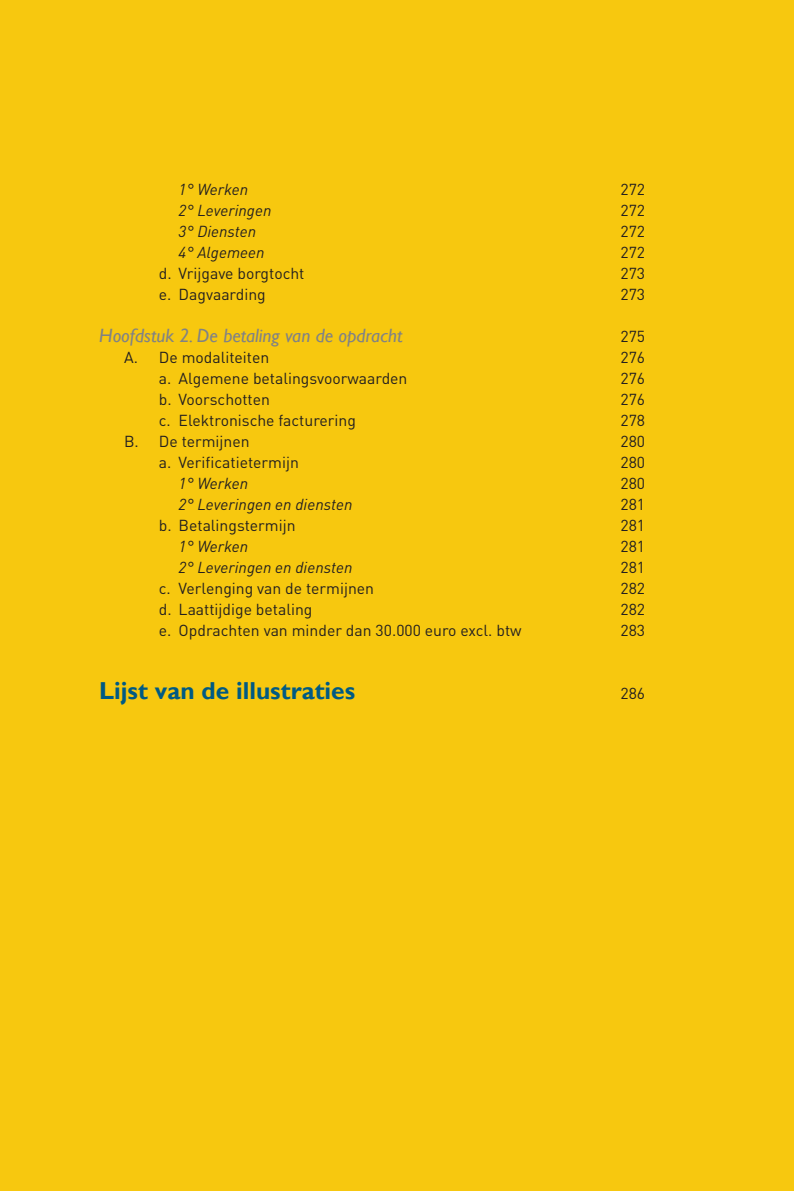
<style>
.page{position:relative;width:794px;height:1191px;background:#f7c80f}
.page>*{position:absolute;margin:0;border:0;box-sizing:border-box;transform-origin:0 0}
.t1{font:700 24.5px "Gill Sans";color:#005a83}
.t2{font:italic 19.25px "Gill Sans";color:#808285}
.t3{font:15.75px "DIN Pro";color:#231f20}
.t4{font:italic 15.75px "DIN Pro";color:#231f20}
</style>
<div class="page">
<p class="t4" style="left:179px;top:177px;width:71px">1° Werken</p>
<p class="t3" style="left:620px;top:177px;width:26px">272</p>
<p class="t4" style="left:179px;top:198px;width:94px">2° Leveringen</p>
<p class="t3" style="left:620px;top:198px;width:26px">272</p>
<p class="t4" style="left:179px;top:219px;width:79px">3° Diensten</p>
<p class="t3" style="left:620px;top:219px;width:26px">272</p>
<p class="t4" style="left:179px;top:240px;width:87px">4° Algemeen</p>
<p class="t3" style="left:620px;top:240px;width:26px">272</p>
<p class="t3" style="left:159px;top:261px;width:147px">d. Vrijgave borgtocht</p>
<p class="t3" style="left:620px;top:261px;width:26px">273</p>
<p class="t3" style="left:159px;top:282px;width:108px">e. Dagvaarding</p>
<p class="t3" style="left:620px;top:282px;width:26px">273</p>
<p class="t2" style="left:99px;top:324px;width:305px">Hoofdstuk 2. De betaling van de opdracht</p>
<p class="t3" style="left:620px;top:324px;width:26px">275</p>
<p class="t3" style="left:124px;top:345px;width:147px">A. De modaliteiten</p>
<p class="t3" style="left:620px;top:345px;width:26px">276</p>
<p class="t3" style="left:159px;top:366px;width:250px">a. Algemene betalingsvoorwaarden</p>
<p class="t3" style="left:620px;top:366px;width:26px">276</p>
<p class="t3" style="left:159px;top:387px;width:113px">b. Voorschotten</p>
<p class="t3" style="left:620px;top:387px;width:26px">276</p>
<p class="t3" style="left:159px;top:408px;width:199px">c. Elektronische facturering</p>
<p class="t3" style="left:620px;top:408px;width:26px">278</p>
<p class="t3" style="left:124px;top:429px;width:127px">B. De termijnen</p>
<p class="t3" style="left:620px;top:429px;width:26px">280</p>
<p class="t3" style="left:159px;top:450px;width:142px">a. Verificatietermijn</p>
<p class="t3" style="left:620px;top:450px;width:26px">280</p>
<p class="t4" style="left:179px;top:471px;width:71px">1° Werken</p>
<p class="t3" style="left:620px;top:471px;width:26px">280</p>
<p class="t4" style="left:179px;top:492px;width:175px">2° Leveringen en diensten</p>
<p class="t3" style="left:620px;top:492px;width:26px">281</p>
<p class="t3" style="left:159px;top:513px;width:138px">b. Betalingstermijn</p>
<p class="t3" style="left:620px;top:513px;width:26px">281</p>
<p class="t4" style="left:179px;top:534px;width:71px">1° Werken</p>
<p class="t3" style="left:620px;top:534px;width:26px">281</p>
<p class="t4" style="left:179px;top:555px;width:175px">2° Leveringen en diensten</p>
<p class="t3" style="left:620px;top:555px;width:26px">281</p>
<p class="t3" style="left:159px;top:576px;width:217px">c. Verlenging van de termijnen</p>
<p class="t3" style="left:620px;top:576px;width:26px">282</p>
<p class="t3" style="left:159px;top:597px;width:155px">d. Laattijdige betaling</p>
<p class="t3" style="left:620px;top:597px;width:26px">282</p>
<p class="t3" style="left:159px;top:618px;width:364px">e. Opdrachten van minder dan 30.000 euro excl. btw</p>
<p class="t3" style="left:620px;top:618px;width:26px">283</p>
<h1 class="t1" style="left:99px;top:676px;width:257px">Lijst van de illustraties</h1>
<p class="t3" style="left:620px;top:681px;width:26px">286</p>
</div>
